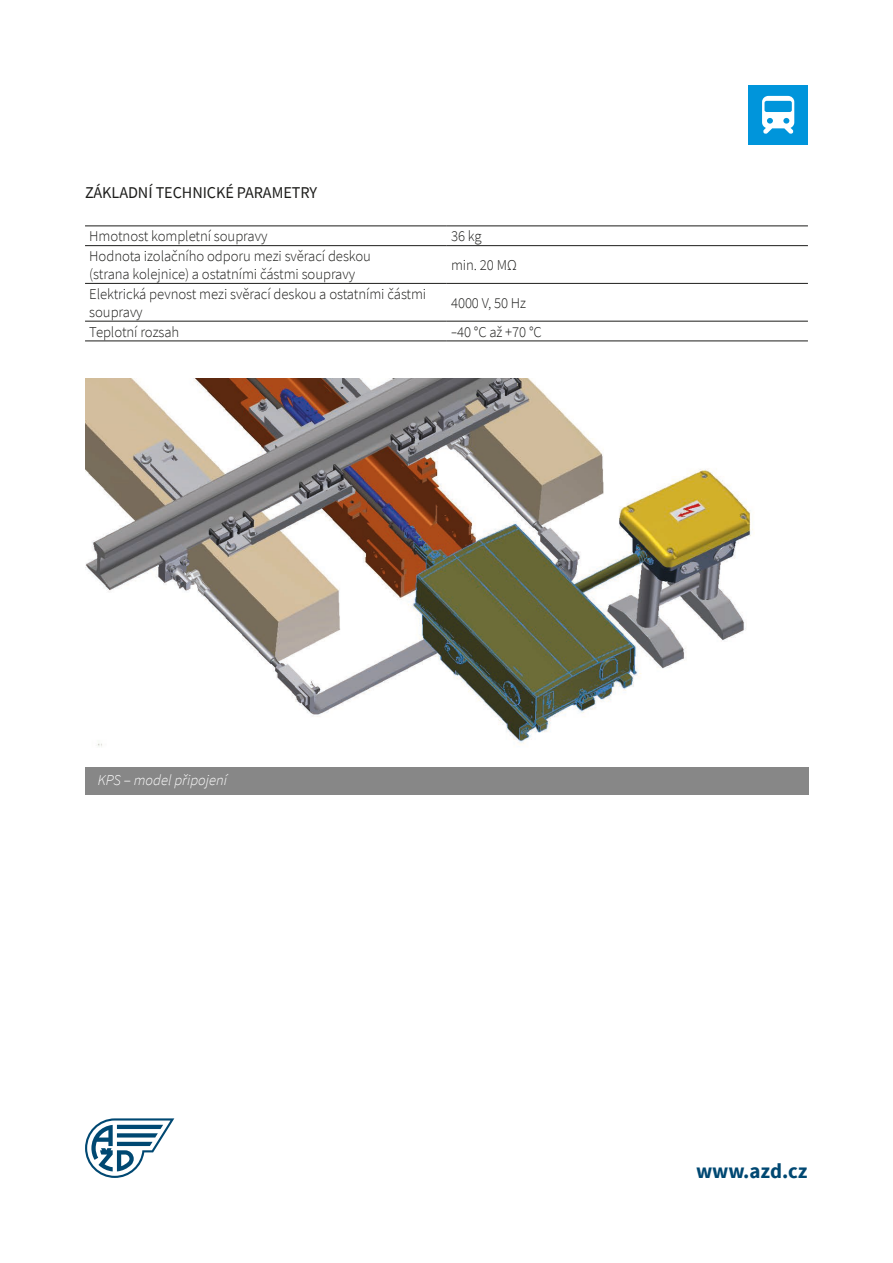
<style>
.page{position:relative;width:893px;height:1263px;background:#fff}
.page>*{position:absolute;margin:0;border:0;box-sizing:border-box;transform-origin:0 0}
.t1{font:700 21px "Source Sans Pro";color:#004872}
.mezititulek{font:16.5px "Source Sans Pro";letter-spacing:-.005em;color:#1d1d1b}
.text{font:300 15px/18px "Source Sans Pro";letter-spacing:-.005em;color:#1d1d1b}
.t2{font:italic 300 15px "Source Sans Pro";color:#fff}
.s1{font-style:normal}
</style>
<div class="page">
<div style="left:748px;top:85px;width:60px;height:60px;background:#0095db"></div>
<svg style="left:762px;top:96px;width:32px;height:38px"></svg>
<svg style="left:85px;top:1118px;width:89px;height:60px"></svg>
<hr style="left:85px;top:226px;width:362px;height:1px;background:#1d1d1b">
<hr style="left:447px;top:226px;width:361px;height:1px;background:#1d1d1b">
<hr style="left:85px;top:245px;width:362px;height:1px;background:#1d1d1b">
<hr style="left:447px;top:245px;width:361px;height:1px;background:#1d1d1b">
<hr style="left:85px;top:283px;width:362px;height:1px;background:#1d1d1b">
<hr style="left:447px;top:283px;width:361px;height:1px;background:#1d1d1b">
<hr style="left:85px;top:321px;width:362px;height:1px;background:#1d1d1b">
<hr style="left:447px;top:321px;width:361px;height:1px;background:#1d1d1b">
<hr style="left:85px;top:341px;width:362px;height:1px;background:#1d1d1b">
<hr style="left:447px;top:341px;width:361px;height:1px;background:#1d1d1b">
<img style="left:85px;top:378px;width:668px;height:369px">
<div style="left:85px;top:767px;width:724px;height:27px;background:#878787"></div>
<p class="mezititulek" style="left:85px;top:182px;width:234px">ZÁKLADNÍ TECHNICKÉ PARAMETRY</p>
<p class="text" style="left:89px;top:227px;width:180px">Hmotnost kompletní soupravy</p>
<p class="text" style="left:451px;top:227px;width:32px">36 kg</p>
<p class="text" style="left:89px;top:247px;width:283px">Hodnota izolačního odporu mezi svěrací deskou (strana kolejnice) a ostatními částmi soupravy</p>
<p class="text" style="left:451px;top:256px;width:67px">min. 20 MΩ</p>
<p class="text" style="left:89px;top:285px;width:338px">Elektrická pevnost mezi svěrací deskou a ostatními částmi soupravy</p>
<p class="text" style="left:451px;top:294px;width:77px">4000 V, 50 Hz</p>
<p class="text" style="left:89px;top:323px;width:92px">Teplotní rozsah</p>
<p class="text" style="left:451px;top:323px;width:92px">–40 °C až +70 °C</p>
<p class="t2" style="left:98px;top:771px;width:131px">KPS <span class="s1">–</span> model připojení</p>
<h1 class="t1" style="left:696px;top:1157px;width:113px">www.azd.cz</h1>
</div>
